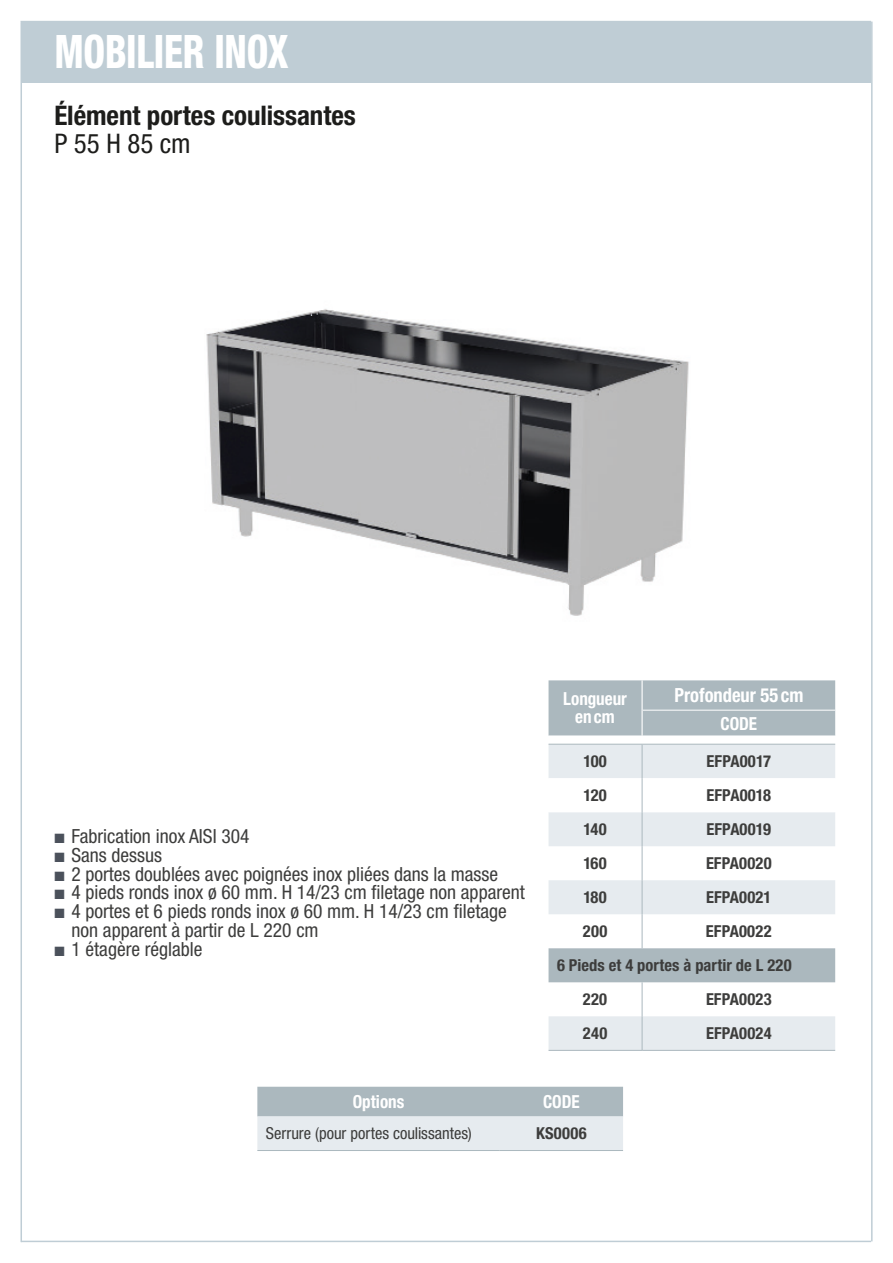
<style>
.page{position:relative;width:893px;height:1263px;background:#fff}
.page>*{position:absolute;margin:0;border:0;box-sizing:border-box;transform-origin:0 0}
.Titre_chapitre__maît{font:800 condensed 46.2px "Helvetica Neue LT Std";letter-spacing:-.01em;color:#fff;scale:.82 1}
.Titre_produit_24pt{font:700 condensed 27px "Helvetica Neue LT Std";color:#1d1d1b}
.Titre_produit_24pt-2{font:condensed 27px "Helvetica Neue LT Std";color:#1d1d1b}
.t1{font:condensed 19.5px/18.8px "Helvetica Neue LT Std";color:#3d3d3c}
.Tableau_entête_12pt{font:700 condensed 19.5px "Helvetica Neue LT Std";color:#fff;scale:.95 1}
.Tableau_entête_12pt-2{font:700 condensed 18px/18px "Helvetica Neue LT Std";color:#fff;text-align:center;scale:.95 1}
.Tableau_standard_11p{font:700 condensed 16.5px "Helvetica Neue LT Std";letter-spacing:.005em;color:#3d3d3c}
.Tableau_standard_11p-2{font:condensed 16.5px "Helvetica Neue LT Std";color:#3d3d3c}
.s1{color:#4b515b}
</style>
<div class="page">
<div style="left:21px;top:22px;width:850px;height:61px;background:#bfcdd5"></div>
<hr style="left:21px;top:22px;width:1px;height:1220px;background:#bfcdd5">
<hr style="left:871px;top:22px;width:2px;height:1219px;background:#bfcdd5">
<hr style="left:21px;top:1241px;width:850px;height:1px;background:#bfcdd5">
<hr style="left:21px;top:21px;width:850px;height:1px;background:#bfcdd5">
<img style="left:206px;top:309px;width:483px;height:307px">
<svg style="left:257px;top:1087px;width:366px;height:63px;background:#cad3d8"></svg>
<hr style="left:257px;top:1150px;width:243px;height:1px;background:#abb8be">
<hr style="left:500px;top:1150px;width:123px;height:1px;background:#abb8be">
<div style="left:549px;top:680px;width:286px;height:56px;background:#abb8be"></div>
<svg style="left:549px;top:743px;width:286px;height:1px"></svg>
<svg style="left:549px;top:745px;width:286px;height:305px"></svg>
<svg style="left:549px;top:778px;width:286px;height:34px"></svg>
<div style="left:549px;top:880px;width:286px;height:34px;background:#e6ebef"></div>
<hr style="left:549px;top:744px;width:93px;height:1px;background:#abb8be">
<hr style="left:642px;top:744px;width:193px;height:1px;background:#abb8be">
<hr style="left:642px;top:744px;width:1px;height:34px;background:#abb8be">
<hr style="left:642px;top:778px;width:1px;height:34px;background:#abb8be">
<hr style="left:642px;top:812px;width:1px;height:34px;background:#abb8be">
<hr style="left:642px;top:846px;width:1px;height:34px;background:#abb8be">
<hr style="left:642px;top:880px;width:1px;height:34px;background:#abb8be">
<hr style="left:642px;top:914px;width:1px;height:34px;background:#abb8be">
<hr style="left:642px;top:982px;width:1px;height:34px;background:#abb8be">
<hr style="left:642px;top:1016px;width:1px;height:34px;background:#abb8be">
<hr style="left:549px;top:1050px;width:93px;height:1px;background:#abb8be">
<hr style="left:642px;top:1050px;width:193px;height:1px;background:#abb8be">
<hr style="left:643px;top:710px;width:192px;height:1px;background:#fff">
<hr style="left:641px;top:680px;width:2px;height:30px;background:#fff">
<hr style="left:641px;top:710px;width:2px;height:26px;background:#fff">
<p class="Titre_chapitre__maît" style="left:54px;top:23px;width:287px">MOBILIER INOX</p>
<p class="Titre_produit_24pt" style="left:54px;top:99px;width:303px">Élément portes coulissantes</p>
<p class="Titre_produit_24pt-2" style="left:54px;top:128px;width:138px">P 55 H 85 cm</p>
<p class="t1" style="left:54px;top:827px;width:197px"><span class="s1">■</span> Fabrication inox AISI 304</p>
<p class="t1" style="left:54px;top:845px;width:109px"><span class="s1">■</span> Sans dessus</p>
<p class="t1" style="left:54px;top:864px;width:445px"><span class="s1">■</span> 2 portes doublées avec poignées inox pliées dans la masse</p>
<p class="t1" style="left:54px;top:883px;width:472px"><span class="s1">■</span> 4 pieds ronds inox ø 60 mm. H 14/23 cm filetage non apparent</p>
<p class="t1" style="left:71px;top:902px;width:437px;text-indent:-17px"><span class="s1">■</span> 4 portes et 6 pieds ronds inox ø 60 mm. H 14/23 cm filetage non apparent à partir de L 220 cm</p>
<p class="t1" style="left:54px;top:939px;width:150px"><span class="s1">■</span> 1 étagère réglable</p>
<p class="Tableau_entête_12pt-2" style="left:563px;top:690px;width:69px">Longueur encm</p>
<p class="Tableau_entête_12pt" style="left:674px;top:683px;width:137px">Profondeur 55 cm</p>
<p class="Tableau_entête_12pt-2" style="left:721px;top:714px;width:40px">CODE</p>
<p class="Tableau_standard_11p" style="left:583px;top:751px;width:25px">100</p>
<p class="Tableau_standard_11p" style="left:707px;top:751px;width:66px">EFPA0017</p>
<p class="Tableau_standard_11p" style="left:583px;top:785px;width:25px">120</p>
<p class="Tableau_standard_11p" style="left:707px;top:785px;width:66px">EFPA0018</p>
<p class="Tableau_standard_11p" style="left:583px;top:819px;width:25px">140</p>
<p class="Tableau_standard_11p" style="left:707px;top:819px;width:66px">EFPA0019</p>
<p class="Tableau_standard_11p" style="left:583px;top:853px;width:25px">160</p>
<p class="Tableau_standard_11p" style="left:706px;top:853px;width:67px">EFPA0020</p>
<p class="Tableau_standard_11p" style="left:583px;top:887px;width:25px">180</p>
<p class="Tableau_standard_11p" style="left:706px;top:887px;width:67px">EFPA0021</p>
<p class="Tableau_standard_11p" style="left:583px;top:921px;width:26px">200</p>
<p class="Tableau_standard_11p" style="left:706px;top:921px;width:67px">EFPA0022</p>
<p class="Tableau_standard_11p" style="left:557px;top:955px;width:236px">6 Pieds et 4 portes à partir de L 220</p>
<p class="Tableau_standard_11p" style="left:583px;top:989px;width:26px">220</p>
<p class="Tableau_standard_11p" style="left:706px;top:989px;width:67px">EFPA0023</p>
<p class="Tableau_standard_11p" style="left:583px;top:1023px;width:26px">240</p>
<p class="Tableau_standard_11p" style="left:706px;top:1023px;width:67px">EFPA0024</p>
<p class="Tableau_entête_12pt-2" style="left:353px;top:1092px;width:56px">Options</p>
<p class="Tableau_entête_12pt-2" style="left:543px;top:1092px;width:40px">CODE</p>
<p class="Tableau_standard_11p-2" style="left:266px;top:1124px;width:207px">Serrure (pour portes coulissantes)</p>
<p class="Tableau_standard_11p" style="left:536px;top:1123px;width:52px">KS0006</p>
</div>
